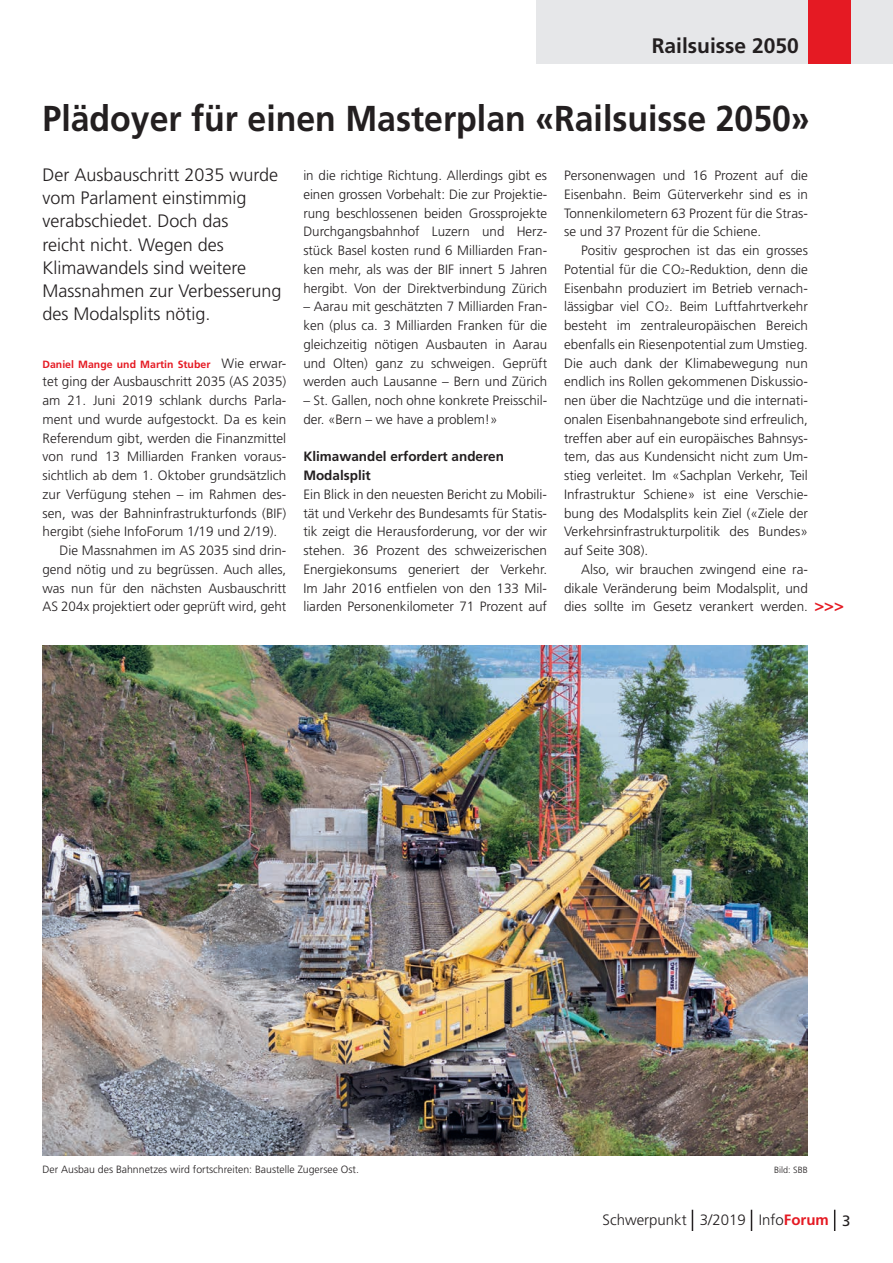
<style>
.page{position:relative;width:893px;height:1263px;background:#fff}
.page>*{position:absolute;margin:0;border:0;box-sizing:border-box;transform-origin:0 0}
.Titel_2{font:700 36px "Frutiger";color:#231f20;scale:.94 1}
.Lead{font:700 21px "Frutiger";color:#231f20}
.Lead-2{font:300 18px/23.2px "Frutiger";color:#231f20}
.Lead-3{font:700 16.5px "Frutiger";color:#e51a23}
.Lead-4{font:300 15px "Frutiger";color:#231f20}
.Grundtext_mit_Einzug{font:300 13.5px/18.8px "Frutiger";color:#231f20;text-align:justify}
.Grundtext{font:300 13.5px/18.8px "Frutiger";color:#231f20;text-align:justify}
.Grundtext-2{font:700 13.5px/18.8px "Frutiger";color:#231f20}
.Legende{font:300 10.5px "Frutiger";color:#231f20}
.Grundtext-3{font:700 10.5px "Frutiger";color:#e51a23}
.Legende-2{font:300 9px "Frutiger";color:#231f20}
.s1{font-weight:300;font-size:13.5px;color:#231f20}
.s2{font-size:7.8px}
.s3{font-weight:700;color:#e51a23}
.s4{font-weight:400}
</style>
<div class="page">
<div style="left:536px;top:0;width:357px;height:64px;background:#e6e7e9"></div>
<div style="left:808px;top:0;width:42px;height:64px;background:#e51a23"></div>
<svg style="left:692px;top:1210px;width:1px;height:21px"></svg>
<svg style="left:751px;top:1210px;width:1px;height:21px"></svg>
<svg style="left:834px;top:1210px;width:1px;height:21px"></svg>
<img style="left:43px;top:645px;width:765px;height:510px">
<p class="Lead" style="left:652px;top:33px;width:149px">Railsuisse 2050</p>
<p class="Titel_2" style="left:43px;top:98px;width:818px">Plädoyer für einen Masterplan «Railsuisse 2050»</p>
<p class="Lead-2" style="left:43px;top:163px;width:241px">Der Ausbauschritt 2035 wurde vom Parlament einstimmig verabschiedet. Doch das<br>reicht nicht. Wegen des<br>Klimawandels sind weitere<br>Massnahmen zur Verbesserung des Modalsplits nötig.</p>
<p class="Grundtext-3" style="left:43px;top:358px;width:245px">Daniel Mange und Martin Stuber <span class="s1">Wie erwar-</span></p>
<p class="Grundtext" style="left:43px;top:373px;width:245px">tet ging der Ausbauschritt 2035 (AS 2035) am 21. Juni 2019 schlank durchs Parla&shy;ment und wurde aufgestockt. Da es kein Referendum gibt, werden die Finanzmittel von rund 13 Milliarden Franken voraus&shy;sichtlich ab dem 1. Oktober grundsätzlich zur Verfügung stehen – im Rahmen des&shy;sen, was der Bahninfrastrukturfonds (BIF) hergibt (siehe InfoForum 1/19 und 2/19).</p>
<p class="Grundtext_mit_Einzug" style="left:43px;top:541px;width:245px;text-indent:17px">Die Massnahmen im AS 2035 sind drin&shy;gend nötig und zu begrüssen. Auch alles, was nun für den nächsten Ausbauschritt AS 204x projektiert oder geprüft wird, geht</p>
<p class="Grundtext" style="left:564px;top:166px;width:245px">Personenwagen und 16 Prozent auf die Eisenbahn. Beim Güterverkehr sind es in Tonnenkilometern 63 Prozent für die Stras&shy;se und 37 Prozent für die Schiene.</p>
<p class="Grundtext_mit_Einzug" style="left:564px;top:241px;width:245px;text-align:left;text-indent:17px">Positiv gesprochen ist das ein grosses Potential für die CO<span class="s2">2</span>-Reduktion, denn die Eisenbahn produziert im Betrieb vernach&shy;lässigbar viel CO<span class="s2">2</span>. Beim Luftfahrtverkehr besteht im zentraleuropäischen Bereich ebenfalls ein Riesenpotential zum Umstieg.<br>Die auch dank der Klimabewegung nun endlich ins Rollen gekommenen Diskussio&shy;nen über die Nachtzüge und die internati&shy;onalen Eisenbahnangebote sind erfreulich, treffen aber auf ein europäisches Bahnsys&shy;tem, das aus Kundensicht nicht zum Um&shy;stieg verleitet. Im «Sachplan Verkehr, Teil Infrastruktur Schiene» ist eine Verschie&shy;bung des Modalsplits kein Ziel («Ziele der Verkehrsinfrastrukturpolitik des Bundes» auf Seite 308).</p>
<p class="Grundtext_mit_Einzug" style="left:564px;top:560px;width:245px;text-indent:17px">Also, wir brauchen zwingend eine ra&shy;dikale Veränderung beim Modalsplit, und dies sollte im Gesetz verankert werden.</p>
<p class="Grundtext_mit_Einzug" style="left:303px;top:166px;width:245px">in die richtige Richtung. Allerdings gibt es einen grossen Vorbehalt: Die zur Projektie&shy;rung beschlossenen beiden Grossprojekte Durchgangsbahnhof Luzern und Herz&shy;stück Basel kosten rund 6 Milliarden Fran&shy;ken mehr, als was der BIF innert 5 Jahren hergibt. Von der Direktverbindung Zürich</p>
<p class="Grundtext_mit_Einzug" style="left:303px;top:298px;width:245px">– Aarau mit geschätzten 7 Milliarden Fran&shy;ken (plus ca. 3 Milliarden Franken für die gleichzeitig nötigen Ausbauten in Aarau und Olten) ganz zu schweigen. Geprüft werden auch Lausanne – Bern und Zürich</p>
<p class="Grundtext_mit_Einzug" style="left:303px;top:391px;width:245px">– St. Gallen, noch ohne konkrete Preisschil&shy;der. «Bern – we have a problem!»</p>
<p class="Grundtext-2" style="left:303px;top:447px;width:202px">Klimawandel erfordert anderen<br>Modalsplit</p>
<p class="Grundtext" style="left:303px;top:485px;width:245px;text-align:left">Ein Blick in den neuesten Bericht zu Mobili&shy;tät und Verkehr des Bundesamts für Statis&shy;tik zeigt die Herausforderung, vor der wir stehen. 36 Prozent des schweizerischen Energiekonsums generiert der Verkehr.<br>Im Jahr 2016 entfielen von den 133 Mil&shy;liarden Personenkilometer 71 Prozent auf</p>
<p class="Lead-3" style="left:814px;top:596px;width:31px">&gt;&gt;&gt;</p>
<p class="Legende" style="left:43px;top:1164px;width:316px">Der Ausbau des Bahnnetzes wird fortschreiten: Baustelle Zugersee Ost.</p>
<p class="Legende-2" style="left:774px;top:1165px;width:35px">Bild: SBB</p>
<p class="Lead-4" style="left:602px;top:1211px;width:249px">Schwerpunkt 3/2019 Info<span class="s3">Forum</span> <span class="s4">3</span></p>
</div>
